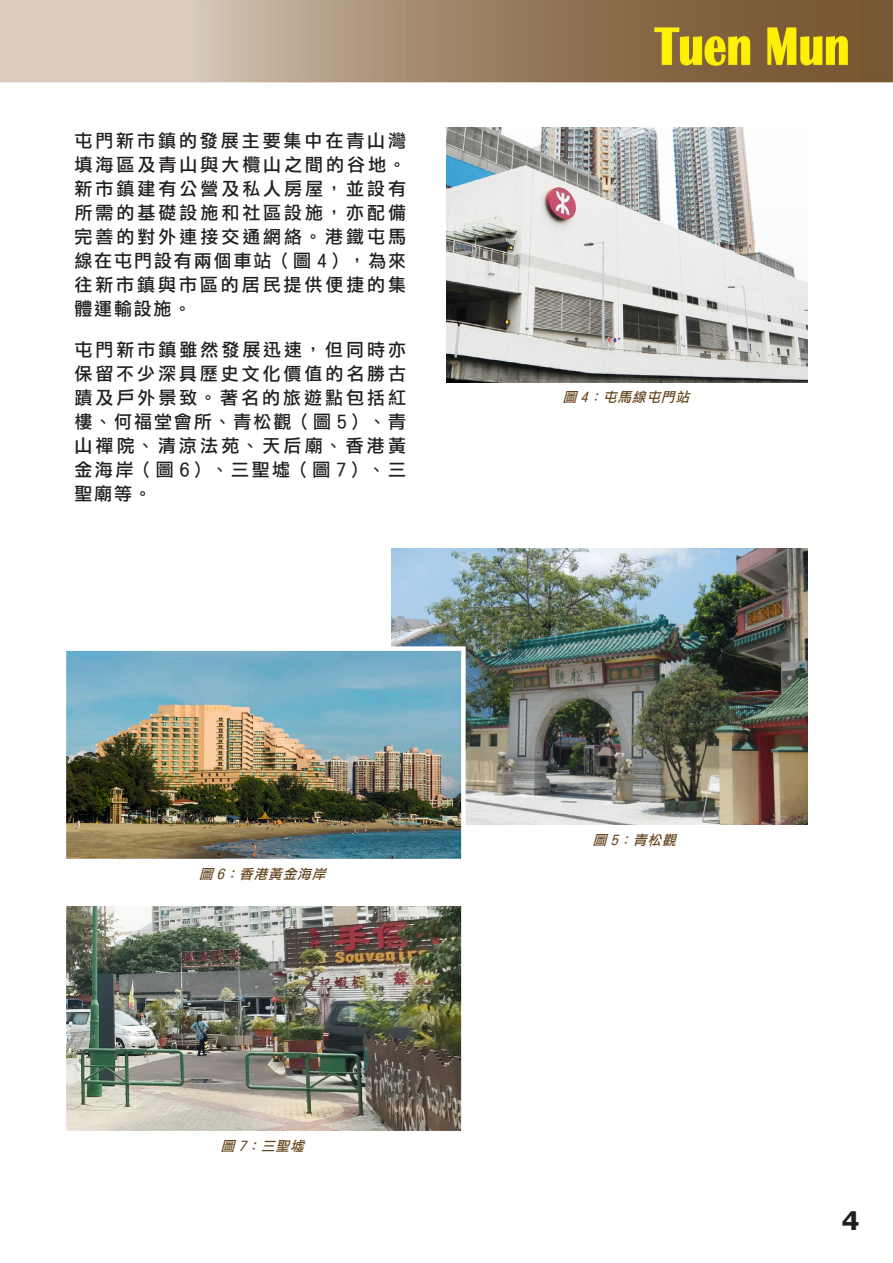
<style>
.page{position:relative;width:893px;height:1263px;background:#fff}
.page>*{position:absolute;margin:0;border:0;box-sizing:border-box;transform-origin:0 0}
.t1{font:700 25.5px "Verdana";color:#231f20}
.text_tc{font:18px/24px "DF Li Hei Md WIN BF";letter-spacing:.16em;color:#231f20;text-align:justify}
.cap_tc{font:italic 13.5px "DF Li Hei Md WIN BF";color:#64451d}
</style>
<div class="page">
<img style="left:0;top:0;width:893px;height:83px">
<img style="left:446px;top:128px;width:362px;height:255px">
<img style="left:391px;top:549px;width:417px;height:276px">
<img style="left:67px;top:651px;width:394px;height:207px">
<div style="left:62px;top:646px;width:404px;height:217px;border:4px solid #fff"></div>
<hr style="left:0;top:111px;width:1px;height:323px;background:#64451d">
<img style="left:67px;top:906px;width:394px;height:224px">
<div style="left:62px;top:901px;width:404px;height:234px;border:4px solid #fff"></div>
<p class="text_tc" style="left:74px;top:129px;width:333px">屯門新市鎮的發展主要集中在青山灣填海區及青山與大欖山之間的谷地。新市鎮建有公營及私人房屋，並設有所需的基礎設施和社區設施，亦配備完善的對外連接交通網絡。港鐵屯馬線在屯門設有兩個車站（圖 4），為來往新市鎮與市區的居民提供便捷的集體運輸設施。</p>
<p class="text_tc" style="left:74px;top:338px;width:333px">屯門新市鎮雖然發展迅速，但同時亦保留不少深具歷史文化價值的名勝古蹟及戶外景致。著名的旅遊點包括紅樓、何福堂會所、青松觀（圖 5）、青山禪院、清涼法苑、天后廟、香港黃金海岸（圖 6）、三聖墟（圖 7）、三聖廟等。</p>
<p class="cap_tc" style="left:199px;top:867px;width:131px">圖 6：香港黃金海岸</p>
<p class="cap_tc" style="left:221px;top:1139px;width:88px">圖 7：三聖墟</p>
<p class="cap_tc" style="left:563px;top:390px;width:131px">圖 4：屯馬線屯門站</p>
<p class="cap_tc" style="left:593px;top:833px;width:88px">圖 5：青松觀</p>
<h1 class="t1" style="left:841px;top:1202px;width:20px">4</h1>
</div>
